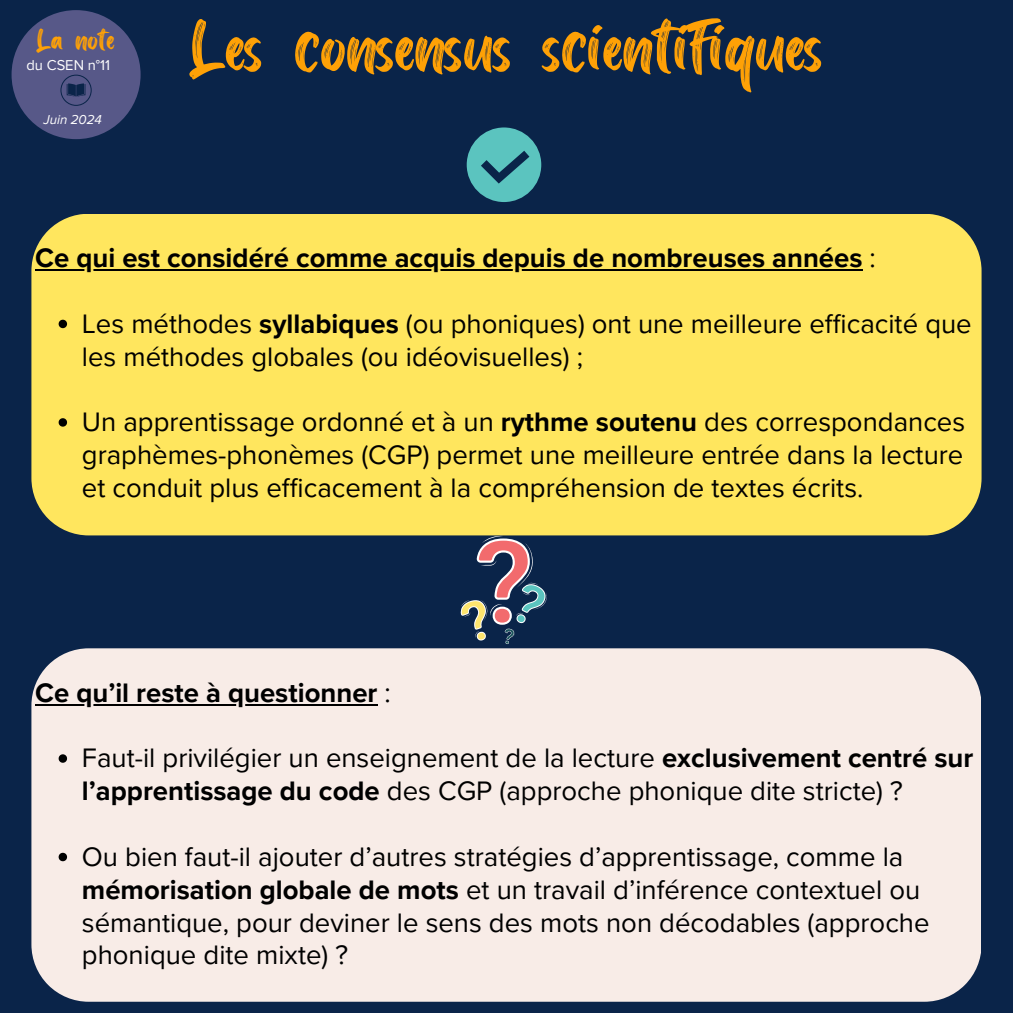
<style>
.page{position:relative;width:1013px;height:1013px;background:#fff}
.page>*{position:absolute;margin:0;border:0;box-sizing:border-box;transform-origin:0 0}
.t1{font:77.88px "Redkits";color:#fea106}
.t2{font:31.5px "Redkits";color:#fea106}
.t3{font:27.5px/32.8px "Proxima Nova";color:#000}
.t4{font:700 27.5px "Proxima Nova";color:#000}
.t5{font:14.75px "Proxima Nova";color:#fff}
.t6{font:italic 13.25px "Proxima Nova";color:#fff}
.s1{font-weight:400}
.s2{font-weight:700}
</style>
<div class="page">
<div style="left:0;top:0;width:1012px;height:1012px;background:#0a2449"></div>
<div style="left:12px;top:10px;width:129px;height:129px;background:#575888;border-radius:50%"></div>
<svg style="left:60px;top:75px;width:31px;height:31px"></svg>
<div style="left:31px;top:214px;width:950px;height:321px;background:#ffe65e"></div>
<hr style="left:35px;top:269px;width:827px;height:2px;background:#000">
<svg style="left:59px;top:320px;width:8px;height:8px"></svg>
<svg style="left:59px;top:418px;width:8px;height:8px"></svg>
<div style="left:31px;top:648px;width:950px;height:353px;background:#f8ece7"></div>
<hr style="left:35px;top:703px;width:342px;height:2px;background:#000">
<svg style="left:59px;top:754px;width:8px;height:8px"></svg>
<svg style="left:59px;top:852px;width:8px;height:9px"></svg>
<svg style="left:460px;top:535px;width:87px;height:109px"></svg>
<svg style="left:466px;top:127px;width:75px;height:75px"></svg>
<p class="t2" style="left:36px;top:19px;width:80px">La note</p>
<h3 class="t5" style="left:26px;top:56px;width:85px">du CSEN n°11</h3>
<p class="t6" style="left:43px;top:112px;width:60px">Juin 2024</p>
<p class="t1" style="left:189px;top:-4px;width:635px">Les consensus scientifiques</p>
<h2 class="t4" style="left:35px;top:242px;width:842px">Ce qui est considéré comme acquis depuis de nombreuses années <span class="s1">:</span></h2>
<p class="t3" style="left:82px;top:308px;width:891px">Les méthodes <span class="s2">syllabiques</span> (ou phoniques) ont une meilleure efficacité que les méthodes globales (ou idéovisuelles) ;</p>
<p class="t3" style="left:82px;top:406px;width:884px;text-align:justify">Un apprentissage ordonné et à un <span class="s2">rythme soutenu</span> des correspondances graphèmes-phonèmes (CGP) permet une meilleure entrée dans la lecture et conduit plus efficacement à la compréhension de textes écrits.</p>
<p class="t4" style="left:35px;top:676px;width:357px">Ce qu’il reste à questionner <span class="s1">:</span></p>
<h1 class="t3" style="left:82px;top:742px;width:892px">Faut-il privilégier un enseignement de la lecture <span class="s2">exclusivement centré sur l’apprentissage du code</span> des CGP (approche phonique dite stricte) ?</h1>
<p class="t3" style="left:82px;top:841px;width:849px">Ou bien faut-il ajouter d’autres stratégies d’apprentissage, comme la <span class="s2">mémorisation globale de mots</span> et un travail d’inférence contextuel ou sémantique, pour deviner le sens des mots non décodables (approche phonique dite mixte) ?</p>
</div>
